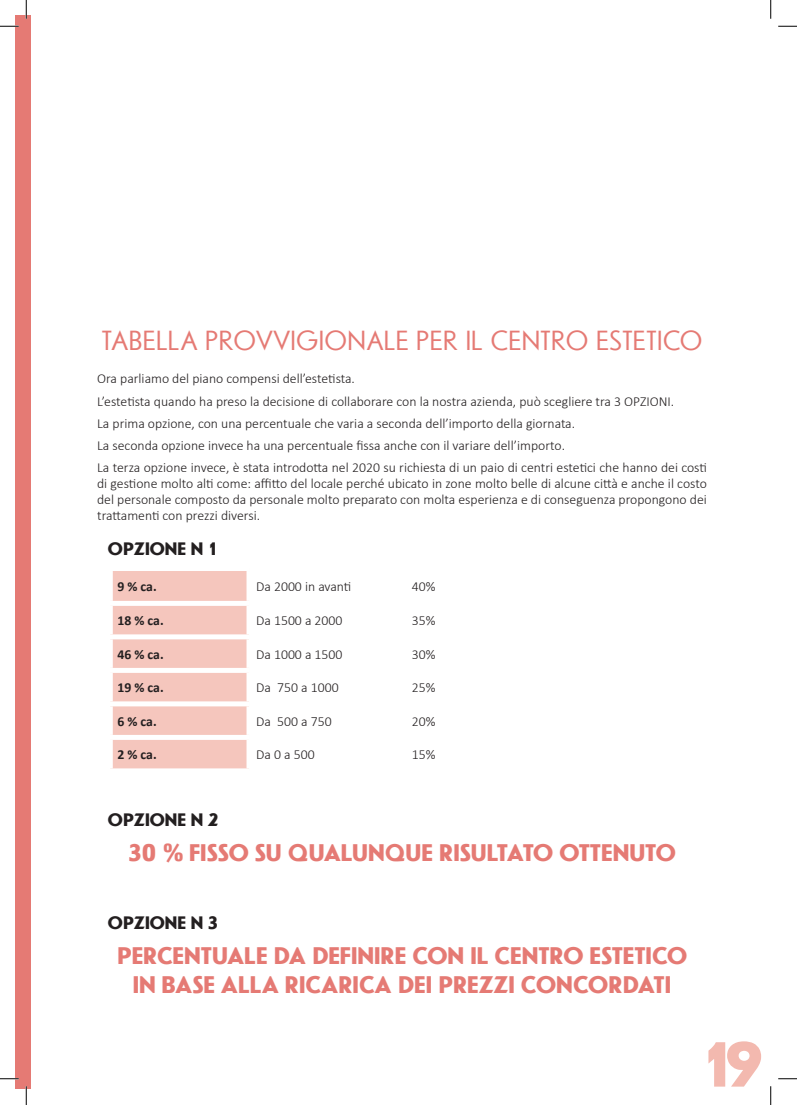
<style>
.page{position:relative;width:797px;height:1105px;background:#fff}
.page>*{position:absolute;margin:0;border:0;box-sizing:border-box;transform-origin:0 0}
.t1{font:700 66.5px "Erbar W01";color:#f3b9af}
.t2{font:28.75px "Erbar W01";color:#e57a74}
.t3{font:700 25px/28.8px "Erbar W01";color:#e57a74;text-align:center}
.t4{font:700 18.75px "Erbar W01";color:#231f20}
.t5{font:300 13.75px/22.2px "Calibri";color:#231f20}
.t6{font:700 13.75px "Calibri";letter-spacing:-.005em;color:#231f20}
</style>
<div class="page">
<div style="left:16px;top:16px;width:15px;height:1073px;background:#e57a74"></div>
<div style="left:113px;top:571px;width:133px;height:197px;background:#f5c6bd"></div>
<div style="left:108px;top:601px;width:141px;height:5px;background:#fff"></div>
<div style="left:108px;top:634px;width:141px;height:5px;background:#fff"></div>
<div style="left:108px;top:668px;width:141px;height:5px;background:#fff"></div>
<div style="left:108px;top:701px;width:141px;height:5px;background:#fff"></div>
<div style="left:108px;top:735px;width:141px;height:5px;background:#fff"></div>
<svg style="left:0;top:25px;width:19px;height:2px"></svg>
<svg style="left:778px;top:25px;width:19px;height:2px"></svg>
<svg style="left:0;top:1078px;width:19px;height:1px"></svg>
<svg style="left:778px;top:1078px;width:19px;height:1px"></svg>
<svg style="left:25px;top:0;width:2px;height:19px"></svg>
<svg style="left:25px;top:1086px;width:2px;height:19px"></svg>
<svg style="left:770px;top:0;width:1px;height:19px"></svg>
<svg style="left:770px;top:1086px;width:1px;height:19px"></svg>
<h2 class="t2" style="left:101px;top:324px;width:603px">TABELLA PROVVIGIONALE PER IL CENTRO ESTETICO</h2>
<p class="t5" style="left:97px;top:368px;width:611px">Ora parliamo del piano compensi dell’estetista.<br>L’estetista quando ha preso la decisione di collaborare con la nostra azienda, può scegliere tra 3 OPZIONI.<br>La prima opzione, con una percentuale che varia a seconda dell’importo della giornata.<br>La seconda opzione invece ha una percentuale fissa anche con il variare dell’importo.<br>La terza opzione invece, è stata introdotta nel 2020 su richiesta di un paio di centri estetici che hanno dei costi</p>
<p class="t5" style="left:97px;top:475px;width:611px;line-height:15.8px;text-align:justify">di gestione molto alti come: affitto del locale perché ubicato in zone molto belle di alcune città e anche il costo del personale composto da personale molto preparato con molta esperienza e di conseguenza propongono dei trattamenti con prezzi diversi.</p>
<h3 class="t4" style="left:108px;top:537px;width:112px">OPZIONE N 1</h3>
<p class="t6" style="left:117px;top:577px;width:41px">9 % ca.</p>
<p class="t5" style="left:256px;top:575px;width:97px">Da 2000 in avanti</p>
<p class="t5" style="left:412px;top:575px;width:25px">40%</p>
<p class="t6" style="left:117px;top:611px;width:48px">18 % ca.</p>
<p class="t5" style="left:256px;top:609px;width:88px">Da 1500 a 2000</p>
<p class="t5" style="left:412px;top:609px;width:25px">35%</p>
<p class="t6" style="left:117px;top:644px;width:48px">46 % ca.</p>
<p class="t5" style="left:256px;top:643px;width:88px">Da 1000 a 1500</p>
<p class="t5" style="left:412px;top:643px;width:25px">30%</p>
<p class="t6" style="left:117px;top:678px;width:48px">19 % ca.</p>
<p class="t5" style="left:256px;top:676px;width:84px">Da 750 a 1000</p>
<p class="t5" style="left:412px;top:676px;width:25px">25%</p>
<p class="t6" style="left:117px;top:711px;width:41px">6 % ca.</p>
<p class="t5" style="left:256px;top:710px;width:77px">Da 500 a 750</p>
<p class="t5" style="left:412px;top:710px;width:25px">20%</p>
<p class="t6" style="left:117px;top:745px;width:41px">2 % ca.</p>
<p class="t5" style="left:256px;top:743px;width:60px">Da 0 a 500</p>
<p class="t5" style="left:412px;top:743px;width:25px">15%</p>
<h3 class="t4" style="left:108px;top:808px;width:112px">OPZIONE N 2</h3>
<h3 class="t3" style="left:128px;top:838px;width:549px">30 % FISSO SU QUALUNQUE RISULTATO OTTENUTO</h3>
<h3 class="t4" style="left:108px;top:912px;width:112px">OPZIONE N 3</h3>
<h3 class="t3" style="left:117px;top:942px;width:572px">PERCENTUALE DA DEFINIRE CON IL CENTRO ESTETICO<br>IN BASE ALLA RICARICA DEI PREZZI CONCORDATI</h3>
<h1 class="t1" style="left:699px;top:1024px;width:65px">19</h1>
</div>
